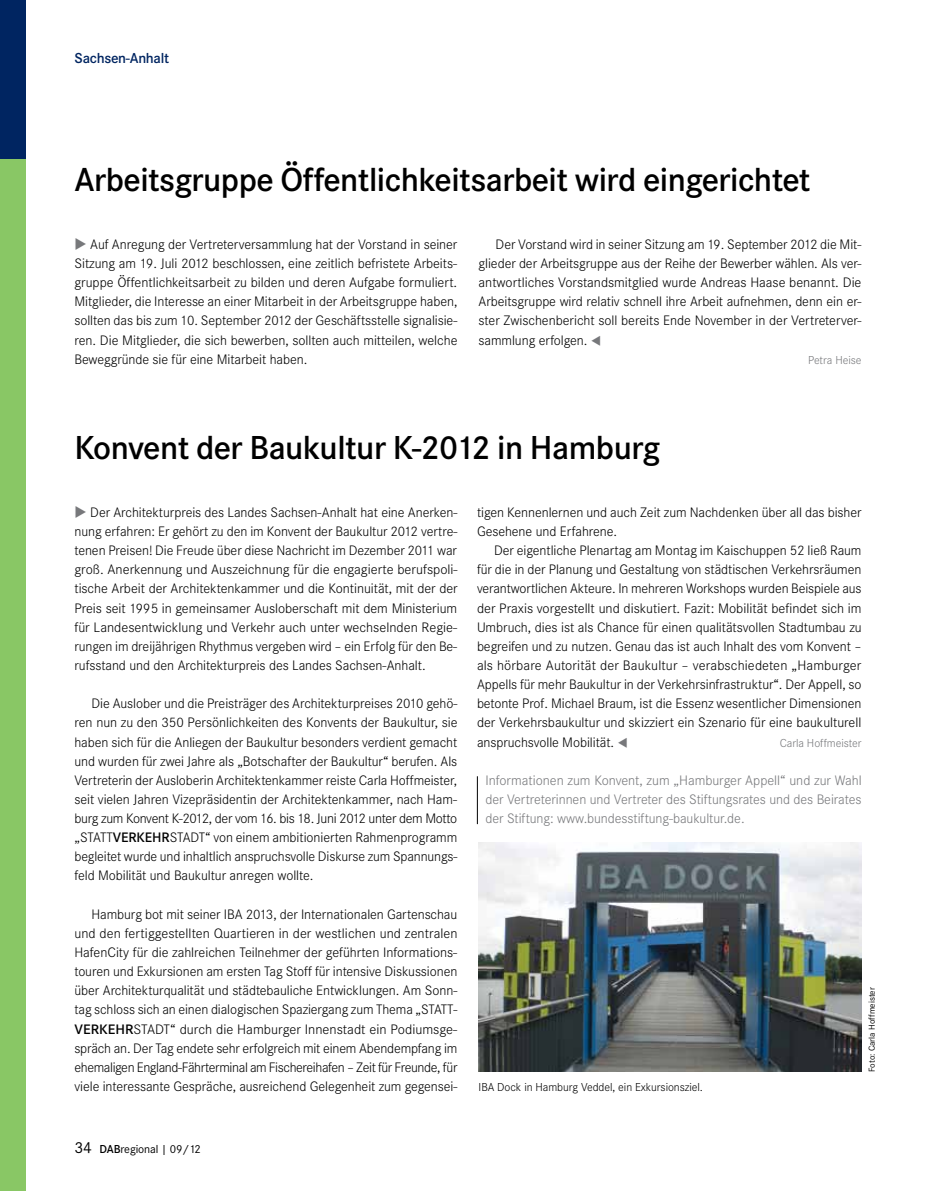
<style>
.page{position:relative;width:936px;height:1191px;background:#fff}
.page>*{position:absolute;margin:0;border:0;box-sizing:border-box;transform-origin:0 0}
.t1{font:600 34.5px "Corporate S";letter-spacing:-.015em;color:#000}
.t2{font:600 15px "Corporate S";letter-spacing:-.02em;color:#002561}
.t3{font:300 14.25px/19.2px "Corporate S";letter-spacing:-.005em;color:#000;text-align:justify}
.t4{font:300 14.25px/19.2px "Corporate S";letter-spacing:-.005em;color:#77787b;text-align:justify}
.t5{font:300 12px "Corporate S";letter-spacing:-.005em;color:#000}
.t6{font:300 12px "Corporate S";letter-spacing:-.005em;color:#77787b}
.t7{font:12px "Corporate S";letter-spacing:-.01em;color:#000}
.t8{font:9px "Corporate S";color:#000}
.s1{color:#77787b}
.s2{font-weight:600}
.s3{font-size:16.5px}
</style>
<div class="page">
<div style="left:0;top:0;width:26px;height:1191px;background:#89c765"></div>
<div style="left:0;top:0;width:26px;height:159px;background:#002561"></div>
<img style="left:478px;top:842px;width:383px;height:229px">
<hr style="left:477px;top:776px;width:1px;height:48px;background:#000">
<p class="t2" style="left:75px;top:50px;width:96px">Sachsen-Anhalt</p>
<p class="t1" style="left:74px;top:160px;width:737px">Arbeitsgruppe Öffentlichkeitsarbeit wird eingerichtet</p>
<p class="t3" style="left:74px;top:235px;width:384px"><span class="s1">◆</span> Auf Anregung der Vertreterversammlung hat der Vorstand in seiner Sitzung am 19. Juli 2012 beschlossen, eine zeitlich befristete Arbeits&shy;gruppe Öffentlichkeitsarbeit zu bilden und deren Aufgabe formuliert.<br>Mitglieder, die Interesse an einer Mitarbeit in der Arbeitsgruppe haben, sollten das bis zum 10. September 2012 der Geschäftsstelle signalisie&shy;ren. Die Mitglieder, die sich bewerben, sollten auch mitteilen, welche Beweggründe sie für eine Mitarbeit haben.</p>
<p class="t3" style="left:478px;top:235px;width:384px;text-indent:17px">Der Vorstand wird in seiner Sitzung am 19. September 2012 die Mit&shy;glieder der Arbeitsgruppe aus der Reihe der Bewerber wählen. Als ver&shy;antwortliches Vorstandsmitglied wurde Andreas Haase benannt. Die Arbeitsgruppe wird relativ schnell ihre Arbeit aufnehmen, denn ein er&shy;ster Zwischenbericht soll bereits Ende November in der Vertreterver&shy;sammlung erfolgen. <span class="s1">▼</span></p>
<p class="t6" style="left:808px;top:353px;width:55px">Petra Heise</p>
<p class="t1" style="left:74px;top:428px;width:587px">Konvent der Baukultur K-2012 in Hamburg</p>
<p class="t3" style="left:74px;top:502px;width:384px"><span class="s1">◆</span> Der Architekturpreis des Landes Sachsen-Anhalt hat eine Anerken&shy;nung erfahren: Er gehört zu den im Konvent der Baukultur 2012 vertre&shy;tenen Preisen! Die Freude über diese Nachricht im Dezember 2011 war groß. Anerkennung und Auszeichnung für die engagierte berufspoli&shy;tische Arbeit der Architektenkammer und die Kontinuität, mit der der Preis seit 1995 in gemeinsamer Ausloberschaft mit dem Ministerium für Landesentwicklung und Verkehr auch unter wechselnden Regie&shy;rungen im dreijährigen Rhythmus vergeben wird – ein Erfolg für den Be&shy;rufsstand und den Architekturpreis des Landes Sachsen-Anhalt.</p>
<p class="t3" style="left:74px;top:694px;width:384px;text-indent:17px">Die Auslober und die Preisträger des Architekturpreises 2010 gehö&shy;ren nun zu den 350 Persönlichkeiten des Konvents der Baukultur, sie haben sich für die Anliegen der Baukultur besonders verdient gemacht und wurden für zwei Jahre als „Botschafter der Baukultur“ berufen. Als Vertreterin der Ausloberin Architektenkammer reiste Carla Hoffmeister, seit vielen Jahren Vizepräsidentin der Architektenkammer, nach Ham&shy;burg zum Konvent K-2012, der vom 16. bis 18. Juni 2012 unter dem Motto „STATT<span class="s2">VERKEHR</span>STADT“ von einem ambitionierten Rahmenprogramm begleitet wurde und inhaltlich anspruchsvolle Diskurse zum Spannungs&shy;feld Mobilität und Baukultur anregen wollte.</p>
<p class="t3" style="left:74px;top:904px;width:384px;text-indent:17px">Hamburg bot mit seiner IBA 2013, der Internationalen Gartenschau und den fertiggestellten Quartieren in der westlichen und zentralen HafenCity für die zahlreichen Teilnehmer der geführten Informations&shy;touren und Exkursionen am ersten Tag Stoff für intensive Diskussionen über Architekturqualität und städtebauliche Entwicklungen. Am Sonn&shy;tag schloss sich an einen dialogischen Spaziergang zum Thema „STATT-<span class="s2">VERKEHR</span>STADT“ durch die Hamburger Innenstadt ein Podiumsge&shy;spräch an. Der Tag endete sehr erfolgreich mit einem Abendempfang im ehemaligen England-Fährterminal am Fischereihafen – Zeit für Freunde, für viele interessante Gespräche, ausreichend Gelegenheit zum gegensei-</p>
<p class="t7" style="left:74px;top:1141px;width:128px"><span class="s3">34</span> <span class="s2">DAB</span>regional | 09/12</p>
<p class="t3" style="left:477px;top:502px;width:386px">tigen Kennenlernen und auch Zeit zum Nachdenken über all das bisher</p>
<p class="t3" style="left:477px;top:522px;width:142px">Gesehene und Erfahrene.</p>
<p class="t3" style="left:494px;top:541px;width:369px">Der eigentliche Plenartag am Montag im Kaischuppen 52 ließ Raum</p>
<p class="t3" style="left:477px;top:560px;width:386px">für die in der Planung und Gestaltung von städtischen Verkehrsräumen</p>
<p class="t3" style="left:477px;top:579px;width:386px">verantwortlichen Akteure. In mehreren Workshops wurden Beispiele aus</p>
<p class="t3" style="left:477px;top:598px;width:386px">der Praxis vorgestellt und diskutiert. Fazit: Mobilität befindet sich im</p>
<p class="t3" style="left:477px;top:617px;width:386px">Umbruch, dies ist als Chance für einen qualitätsvollen Stadtumbau zu</p>
<p class="t3" style="left:477px;top:636px;width:386px">begreifen und zu nutzen. Genau das ist auch Inhalt des vom Konvent –</p>
<p class="t3" style="left:477px;top:656px;width:386px">als hörbare Autorität der Baukultur – verabschiedeten „Hamburger</p>
<p class="t3" style="left:477px;top:675px;width:386px">Appells für mehr Baukultur in der Verkehrsinfrastruktur“. Der Appell, so</p>
<p class="t3" style="left:477px;top:694px;width:386px">betonte Prof. Michael Braum, ist die Essenz wesentlicher Dimensionen</p>
<p class="t3" style="left:477px;top:713px;width:386px">der Verkehrsbaukultur und skizziert ein Szenario für eine baukulturell</p>
<p class="t3" style="left:477px;top:732px;width:152px">anspruchsvolle Mobilität. <span class="s1">▼</span></p>
<p class="t6" style="left:779px;top:736px;width:83px">Carla Hoffmeister</p>
<p class="t4" style="left:485px;top:770px;width:378px">Informationen zum Konvent, zum „Hamburger Appell“ und zur Wahl der Vertreterinnen und Vertreter des Stiftungsrates und des Beirates der Stiftung: www.bundesstiftung-baukultur.de.</p>
<p class="t5" style="left:478px;top:1080px;width:226px">IBA Dock in Hamburg Veddel, ein Exkursionsziel.</p>
<p class="t8" style="left:866px;top:1071px;width:86px;rotate:-90deg">Foto: Carla Hoffmeister</p>
</div>
